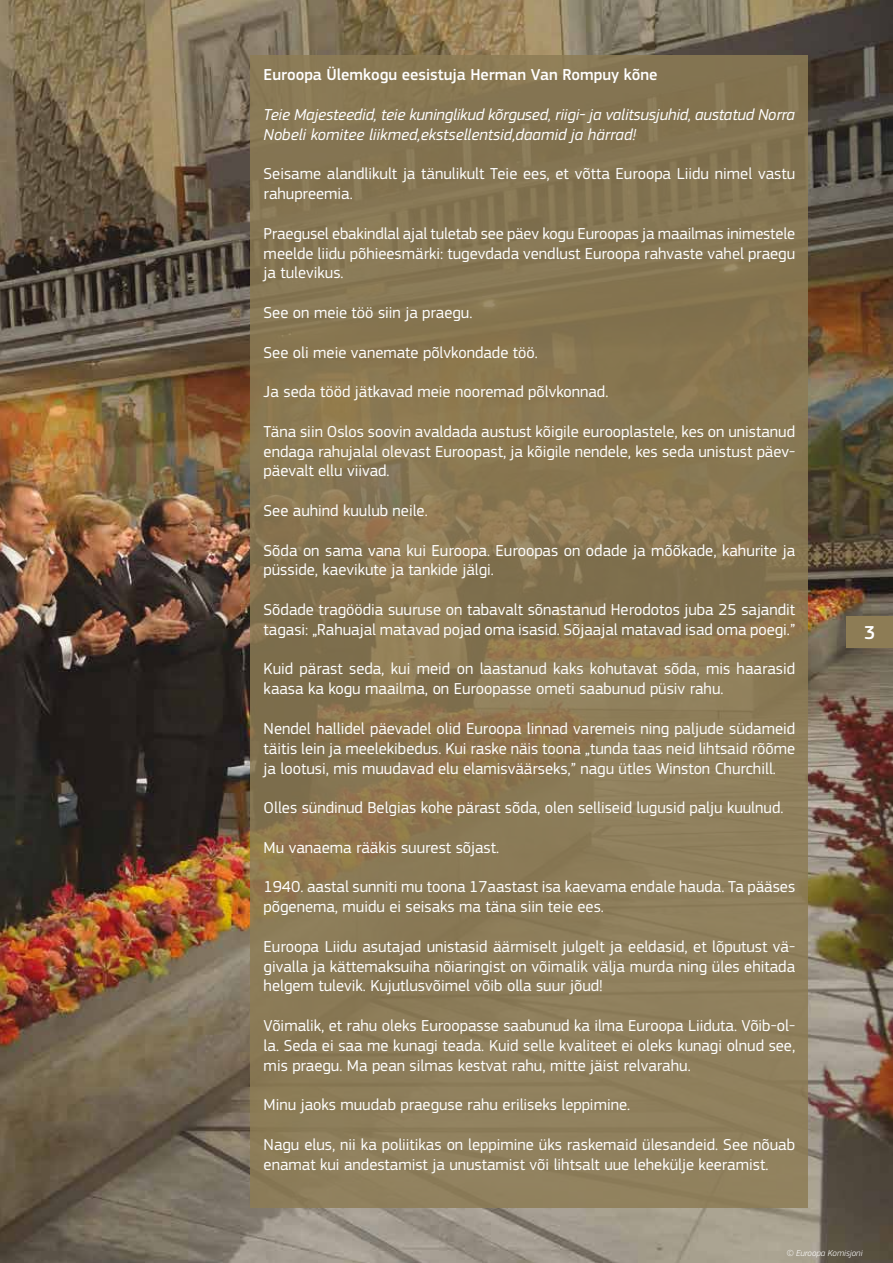
<style>
.page{position:relative;width:893px;height:1263px;background:#fff}
.page>*{position:absolute;margin:0;border:0;box-sizing:border-box;transform-origin:0 0}
.t1{font:500 19.5px "EC Square Sans Pro";color:#fff}
.t2{font:16.5px/19.8px "EC Square Sans Pro";color:#fff}
.t3{font:italic 16.5px/19.8px "EC Square Sans Pro";letter-spacing:-.01em;color:#fff}
.t4{font:500 16.5px "EC Square Sans Pro";color:#fff}
.t5{font:italic 300 9px "EC Square Sans Pro";color:#fff}
</style>
<div class="page">
<img style="left:0;top:0;width:893px;height:1263px">
<div style="left:251px;top:55px;width:557px;height:1152px;background:#8d7c55"></div>
<div style="left:846px;top:616px;width:47px;height:31px;background:#8d7c55"></div>
<p class="t4" style="left:264px;top:65px;width:395px">Euroopa Ülemkogu eesistuja Herman Van Rompuy kõne</p>
<p class="t3" style="left:264px;top:105px;width:533px">Teie Majesteedid, teie kuninglikud kõrgused, riigi- ja valitsusjuhid, austatud Norra<br>Nobeli komitee liikmed,ekstsellentsid,daamid ja härrad!</p>
<p class="t2" style="left:264px;top:164px;width:533px">Seisame alandlikult ja tänulikult Teie ees, et võtta Euroopa Liidu nimel vastu rahupreemia.</p>
<p class="t2" style="left:264px;top:224px;width:533px;text-align:justify">Praegusel ebakindlal ajal tuletab see päev kogu Euroopas ja maailmas inimestele meelde liidu põhieesmärki: tugevdada vendlust Euroopa rahvaste vahel praegu ja tulevikus.</p>
<p class="t2" style="left:264px;top:303px;width:210px">See on meie töö siin ja praegu.</p>
<p class="t2" style="left:264px;top:342px;width:276px">See oli meie vanemate põlvkondade töö.</p>
<p class="t2" style="left:264px;top:382px;width:346px">Ja seda tööd jätkavad meie nooremad põlvkonnad.</p>
<p class="t2" style="left:264px;top:422px;width:533px;text-align:justify">Täna siin Oslos soovin avaldada austust kõigile eurooplastele, kes on unistanud endaga rahujalal olevast Euroopast, ja kõigile nendele, kes seda unistust päev&shy;päevalt ellu viivad.</p>
<p class="t2" style="left:264px;top:501px;width:166px">See auhind kuulub neile.</p>
<p class="t2" style="left:264px;top:540px;width:533px">Sõda on sama vana kui Euroopa. Euroopas on odade ja mõõkade, kahurite ja püsside, kaevikute ja tankide jälgi.</p>
<p class="t2" style="left:264px;top:600px;width:533px">Sõdade tragöödia suuruse on tabavalt sõnastanud Herodotos juba 25 sajandit tagasi: „Rahuajal matavad pojad oma isasid. Sõjaajal matavad isad oma poegi.”</p>
<p class="t2" style="left:264px;top:659px;width:533px">Kuid pärast seda, kui meid on laastanud kaks kohutavat sõda, mis haarasid kaasa ka kogu maailma, on Euroopasse ometi saabunud püsiv rahu.</p>
<p class="t2" style="left:264px;top:719px;width:533px;text-align:justify">Nendel hallidel päevadel olid Euroopa linnad varemeis ning paljude südameid täitis lein ja meelekibedus. Kui raske näis toona „tunda taas neid lihtsaid rõõme ja lootusi, mis muudavad elu elamisväärseks,” nagu ütles Winston Churchill.</p>
<p class="t2" style="left:264px;top:798px;width:521px">Olles sündinud Belgias kohe pärast sõda, olen selliseid lugusid palju kuulnud.</p>
<p class="t2" style="left:264px;top:837px;width:237px">Mu vanaema rääkis suurest sõjast.</p>
<p class="t2" style="left:264px;top:877px;width:533px">1940. aastal sunniti mu toona 17aastast isa kaevama endale hauda. Ta pääses põgenema, muidu ei seisaks ma täna siin teie ees.</p>
<p class="t2" style="left:264px;top:936px;width:533px;text-align:justify">Euroopa Liidu asutajad unistasid äärmiselt julgelt ja eeldasid, et lõputust vä&shy;givalla ja kättemaksuiha nõiaringist on võimalik välja murda ning üles ehitada helgem tulevik. Kujutlusvõimel võib olla suur jõud!</p>
<p class="t2" style="left:264px;top:1016px;width:533px;text-align:justify">Võimalik, et rahu oleks Euroopasse saabunud ka ilma Euroopa Liiduta. Võib-ol&shy;la. Seda ei saa me kunagi teada. Kuid selle kvaliteet ei oleks kunagi olnud see, mis praegu. Ma pean silmas kestvat rahu, mitte jäist relvarahu.</p>
<p class="t2" style="left:264px;top:1095px;width:368px">Minu jaoks muudab praeguse rahu eriliseks leppimine.</p>
<p class="t2" style="left:264px;top:1134px;width:533px">Nagu elus, nii ka poliitikas on leppimine üks raskemaid ülesandeid. See nõuab enamat kui andestamist ja unustamist või lihtsalt uue lehekülje keeramist.</p>
<p class="t1" style="left:864px;top:621px;width:13px">3</p>
<p class="t5" style="left:787px;top:1247px;width:77px">© Euroopa Komisjoni</p>
</div>
